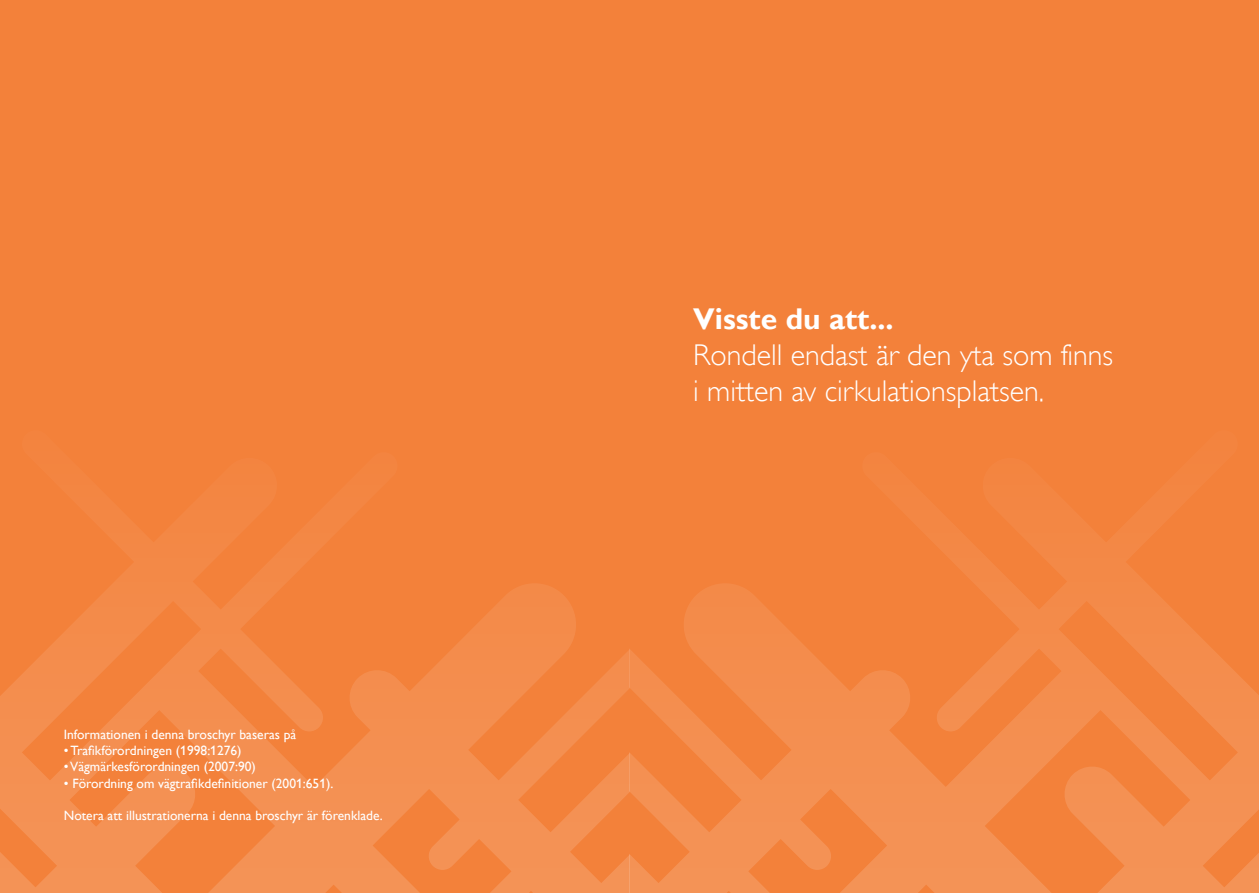
<style>
.page{position:relative;width:1259px;height:893px;background:#fff}
.page>*{position:absolute;margin:0;border:0;box-sizing:border-box;transform-origin:0 0}
._1_Inledning{font:300 30px/36px "Gill Alt One";color:#fff}
._1_Inledning-2{font:700 30px "Gill Alt One";color:#fff}
.t1{font:13.5px "Gill Alt One";color:#fff}
</style>
<div class="page">
<div style="left:0;top:0;width:630px;height:893px;background:#f3813a"></div>
<div style="left:630px;top:0;width:629px;height:893px;background:#f3813a"></div>
<svg style="left:0;top:533px;width:630px;height:360px"></svg>
<svg style="left:630px;top:533px;width:629px;height:360px"></svg>
<p class="t1" style="left:64px;top:727px;width:234px">Informationen i denna broschyr baseras på</p>
<p class="t1" style="left:64px;top:743px;width:179px">• Trafikförordningen (1998:1276)</p>
<p class="t1" style="left:64px;top:759px;width:194px">• Vägmärkesförordningen (2007:90)</p>
<p class="t1" style="left:64px;top:775px;width:271px">• Förordning om vägtrafikdefinitioner (2001:651).</p>
<p class="t1" style="left:64px;top:808px;width:320px">Notera att illustrationerna i denna broschyr är förenklade.</p>
<p class="_1_Inledning-2" style="left:693px;top:301px;width:202px">Visste du att...</p>
<p class="_1_Inledning" style="left:693px;top:337px;width:421px">Rondell endast är den yta som finns i mitten av cirkulationsplatsen.</p>
</div>
